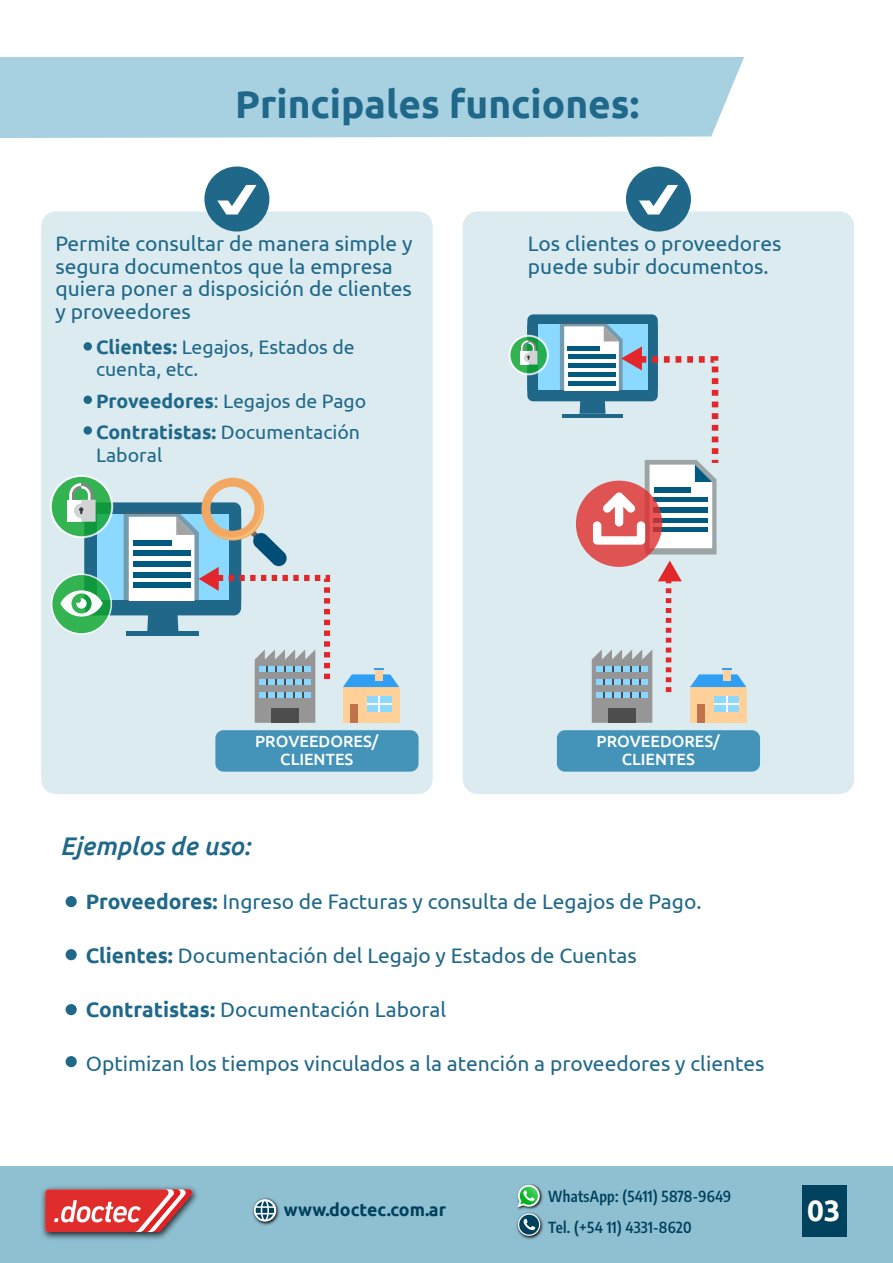
<style>
.page{position:relative;width:893px;height:1263px;background:#fff}
.page>*{position:absolute;margin:0;border:0;box-sizing:border-box;transform-origin:0 0}
.t1{font:700 38.85px "Ubuntu";color:#1f6889}
.t2{font:700 29.55px "Ubuntu";color:#fff}
.t3{font:italic 500 25.5px "Ubuntu";color:#1f6889}
.t4{font:21px/22.5px "Ubuntu";color:#1f6889}
.t5{font:19.5px/22.5px "Ubuntu";color:#1f6889}
.t6{font:700 17.7px "Ubuntu";color:#00415e}
.t7{font:500 16.2px/17.9px "Ubuntu";color:#fff;text-align:center}
.t8{font:600 15px/31.5px "Encode Sans Condensed";letter-spacing:.02em;color:#00415e}
.s1{font-weight:700}
</style>
<div class="page">
<div style="left:0;top:57px;width:744px;height:81px;background:#a7d0e1"></div>
<div style="left:41px;top:211px;width:392px;height:583px;background:#dbebef;border-radius:15px"></div>
<div style="left:463px;top:211px;width:391px;height:583px;background:#dbebef;border-radius:15px"></div>
<div style="left:527px;top:314px;width:131px;height:81px;background:#1f6889;border-radius:6px"></div>
<div style="left:538px;top:324px;width:110px;height:66px;background:#8cd9ff"></div>
<div style="left:0;top:1167px;width:893px;height:96px;background:#8fc0d2"></div>
<div style="left:802px;top:1185px;width:45px;height:51px;background:#00415e"></div>
<img style="left:41px;top:1186px;width:156px;height:54px">
<svg style="left:45px;top:1189px;width:147px;height:43px;background:#da5e5f"></svg>
<img style="left:517px;top:1184px;width:26px;height:26px">
<svg style="left:517px;top:1185px;width:23px;height:22px"></svg>
<img style="left:516px;top:1212px;width:28px;height:28px">
<svg style="left:519px;top:1214px;width:21px;height:21px"></svg>
<div style="left:518px;top:1213px;width:22px;height:23px;border:1px solid #fff;border-radius:50%"></div>
<svg style="left:523px;top:1219px;width:12px;height:11px"></svg>
<img style="left:252px;top:1197px;width:28px;height:29px">
<svg style="left:254px;top:1199px;width:22px;height:22px"></svg>
<div style="left:557px;top:730px;width:203px;height:42px;background:#4493b8;border-radius:8px"></div>
<div style="left:215px;top:730px;width:204px;height:42px;background:#4493b8;border-radius:8px"></div>
<svg style="left:592px;top:649px;width:60px;height:74px;background:#8f9da4"></svg>
<div style="left:690px;top:687px;width:56px;height:36px;background:#ffd199"></div>
<div style="left:697px;top:704px;width:8px;height:19px;background:#bf724c"></div>
<div style="left:714px;top:696px;width:25px;height:16px;background:#8cd9ff"></div>
<svg style="left:726px;top:696px;width:1px;height:16px"></svg>
<hr style="left:714px;top:703px;width:25px;height:2px;background:#fff">
<svg style="left:690px;top:668px;width:56px;height:19px"></svg>
<div style="left:343px;top:687px;width:56px;height:36px;background:#ffd199"></div>
<div style="left:350px;top:704px;width:8px;height:19px;background:#bf724c"></div>
<div style="left:367px;top:696px;width:25px;height:16px;background:#8cd9ff"></div>
<svg style="left:379px;top:696px;width:1px;height:16px"></svg>
<hr style="left:367px;top:703px;width:25px;height:2px;background:#fff">
<svg style="left:343px;top:668px;width:56px;height:19px"></svg>
<div style="left:85px;top:502px;width:156px;height:105px;background:#1f6889;border-radius:7px"></div>
<div style="left:98px;top:515px;width:131px;height:85px;background:#8cd9ff"></div>
<div style="left:576px;top:481px;width:86px;height:86px;background:#df5353;border-radius:50%"></div>
<svg style="left:560px;top:322px;width:159px;height:232px"></svg>
<svg style="left:52px;top:574px;width:59px;height:60px;background:#36b157"></svg>
<div style="left:51px;top:573px;width:61px;height:62px;border:2px solid #fff;border-radius:50%"></div>
<svg style="left:60px;top:590px;width:43px;height:26px"></svg>
<svg style="left:51px;top:476px;width:61px;height:61px;background:#36b157"></svg>
<div style="left:50px;top:475px;width:63px;height:63px;border:2px solid #fff;border-radius:50%"></div>
<div style="left:67px;top:500px;width:14px;height:22px;background:#fff"></div>
<svg style="left:69px;top:483px;width:27px;height:39px"></svg>
<svg style="left:509px;top:336px;width:39px;height:38px"></svg>
<div style="left:508px;top:335px;width:41px;height:40px;border:2px solid #fff;border-radius:50%"></div>
<div style="left:520px;top:351px;width:8px;height:14px;background:#fff"></div>
<svg style="left:521px;top:340px;width:16px;height:25px"></svg>
<div style="left:84px;top:342px;width:8px;height:9px;background:#1f6889;border-radius:50%"></div>
<div style="left:84px;top:396px;width:8px;height:8px;background:#1f6889;border-radius:50%"></div>
<div style="left:84px;top:426px;width:8px;height:9px;background:#1f6889;border-radius:50%"></div>
<div style="left:66px;top:896px;width:11px;height:11px;background:#1f6889;border-radius:50%"></div>
<div style="left:66px;top:949px;width:11px;height:11px;background:#1f6889;border-radius:50%"></div>
<div style="left:66px;top:1004px;width:11px;height:11px;background:#1f6889;border-radius:50%"></div>
<div style="left:66px;top:1056px;width:11px;height:11px;background:#1f6889;border-radius:50%"></div>
<svg style="left:124px;top:478px;width:207px;height:245px"></svg>
<div style="left:204px;top:166px;width:65px;height:65px;background:#1f6889;border-radius:50%"></div>
<svg style="left:217px;top:185px;width:40px;height:29px"></svg>
<div style="left:626px;top:166px;width:65px;height:65px;background:#1f6889;border-radius:50%"></div>
<svg style="left:639px;top:185px;width:39px;height:29px"></svg>
<svg style="left:658px;top:561px;width:24px;height:131px"></svg>
<h1 class="t1" style="left:235px;top:80px;width:406px">Principales funciones:</h1>
<p class="t4" style="left:55px;top:232px;width:359px">Permite consultar de manera simple y segura documentos que la empresa quiera poner a disposición de clientes y proveedores</p>
<p class="t5" style="left:96px;top:335px;width:260px"><span class="s1">Clientes:</span> Legajos, Estados de cuenta, etc.</p>
<p class="t5" style="left:96px;top:384px;width:272px;line-height:31.5px"><span class="s1">Proveedores</span>: Legajos de Pago<br><span class="s1">Contratistas:</span> Documentación</p>
<p class="t5" style="left:96px;top:443px;width:68px">Laboral</p>
<p class="t7" style="left:255px;top:732px;width:125px">PROVEEDORES/<br>CLIENTES</p>
<p class="t4" style="left:528px;top:232px;width:255px">Los clientes o proveedores puede subir documentos.</p>
<p class="t7" style="left:597px;top:732px;width:125px">PROVEEDORES/<br>CLIENTES</p>
<p class="t3" style="left:60px;top:830px;width:192px">Ejemplos de uso:</p>
<p class="t4" style="left:86px;top:889px;width:617px"><span class="s1">Proveedores:</span> Ingreso de Facturas y consulta de Legajos de Pago.</p>
<p class="t4" style="left:86px;top:943px;width:553px"><span class="s1">Clientes:</span> Documentación del Legajo y Estados de Cuentas</p>
<p class="t4" style="left:86px;top:997px;width:362px"><span class="s1">Contratistas:</span> Documentación Laboral</p>
<p class="t4" style="left:86px;top:1051px;width:680px">Optimizan los tiempos vinculados a la atención a proveedores y clientes</p>
<p class="t8" style="left:548px;top:1180px;width:184px">WhatsApp: (5411) 5878-9649<br>Tel. (+54 11) 4331-8620</p>
<p class="t6" style="left:284px;top:1199px;width:164px">www.doctec.com.ar</p>
<h2 class="t2" style="left:807px;top:1192px;width:35px">03</h2>
</div>
